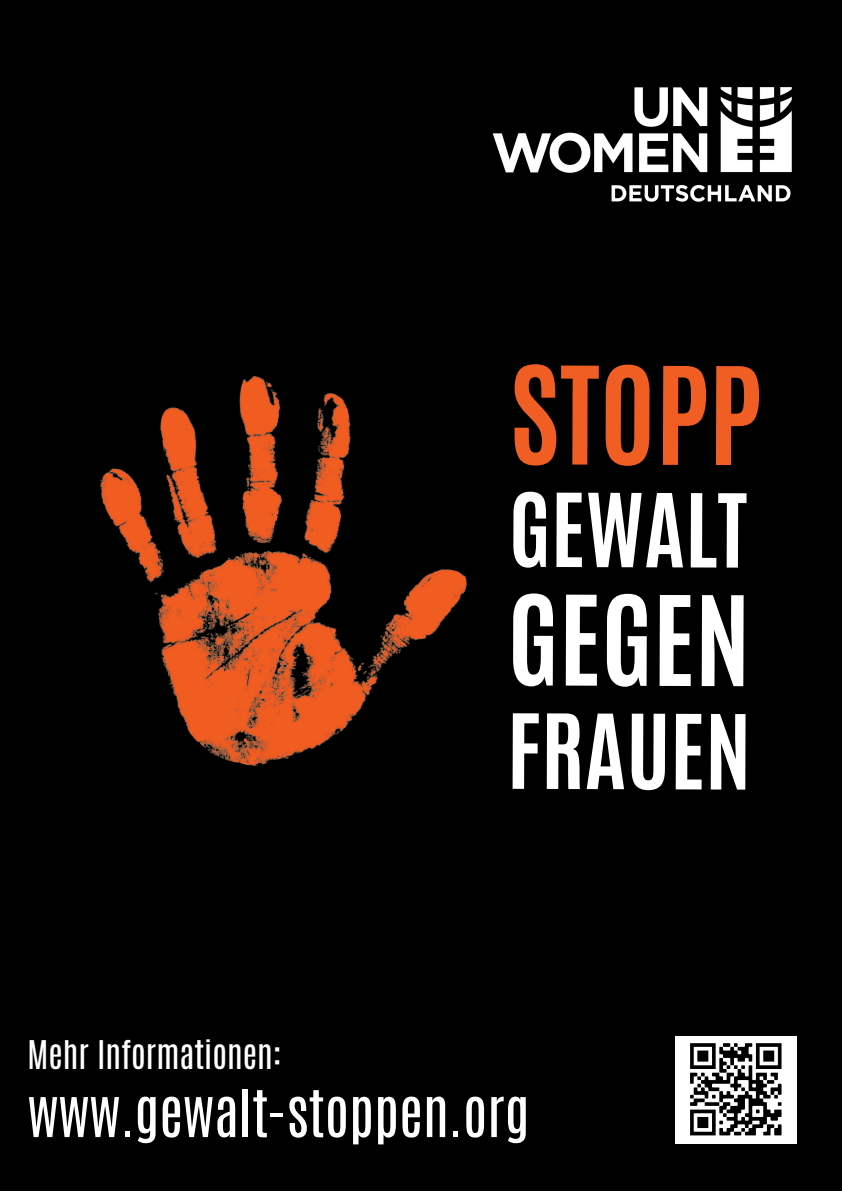
<style>
.page{position:relative;width:842px;height:1191px;background:#fff}
.page>*{position:absolute;margin:0;border:0;box-sizing:border-box;transform-origin:0 0}
.t1{font:700 115.1px "Antonio";letter-spacing:-.005em;color:#f15e24}
.t2{font:700 105.8px "Antonio";letter-spacing:-.005em;color:#fff}
.t3{font:700 87.9px "Antonio";letter-spacing:-.005em;color:#fff}
.t4{font:700 86.5px "Antonio";letter-spacing:-.005em;color:#fff}
.t5{font:54.6px "Antonio";color:#fff}
.t6{font:33px "Antonio";color:#fff}
</style>
<div class="page">
<div style="left:0;top:0;width:842px;height:1190px;background:#000"></div>
<img style="left:100px;top:376px;width:367px;height:390px">
<img style="left:492px;top:87px;width:300px;height:115px">
<img style="left:675px;top:1036px;width:122px;height:107px">
<h1 class="t1" style="left:509px;top:333px;width:254px">STOPP</h1>
<h2 class="t4" style="left:509px;top:468px;width:240px">GEWALT</h2>
<p class="t2" style="left:507px;top:564px;width:245px">GEGEN</p>
<h1 class="t3" style="left:507px;top:688px;width:246px">FRAUEN</h1>
<p class="t6" style="left:28px;top:1030px;width:256px">Mehr Informationen:</p>
<h3 class="t5" style="left:28px;top:1074px;width:503px">www.gewalt-stoppen.org</h3>
</div>
